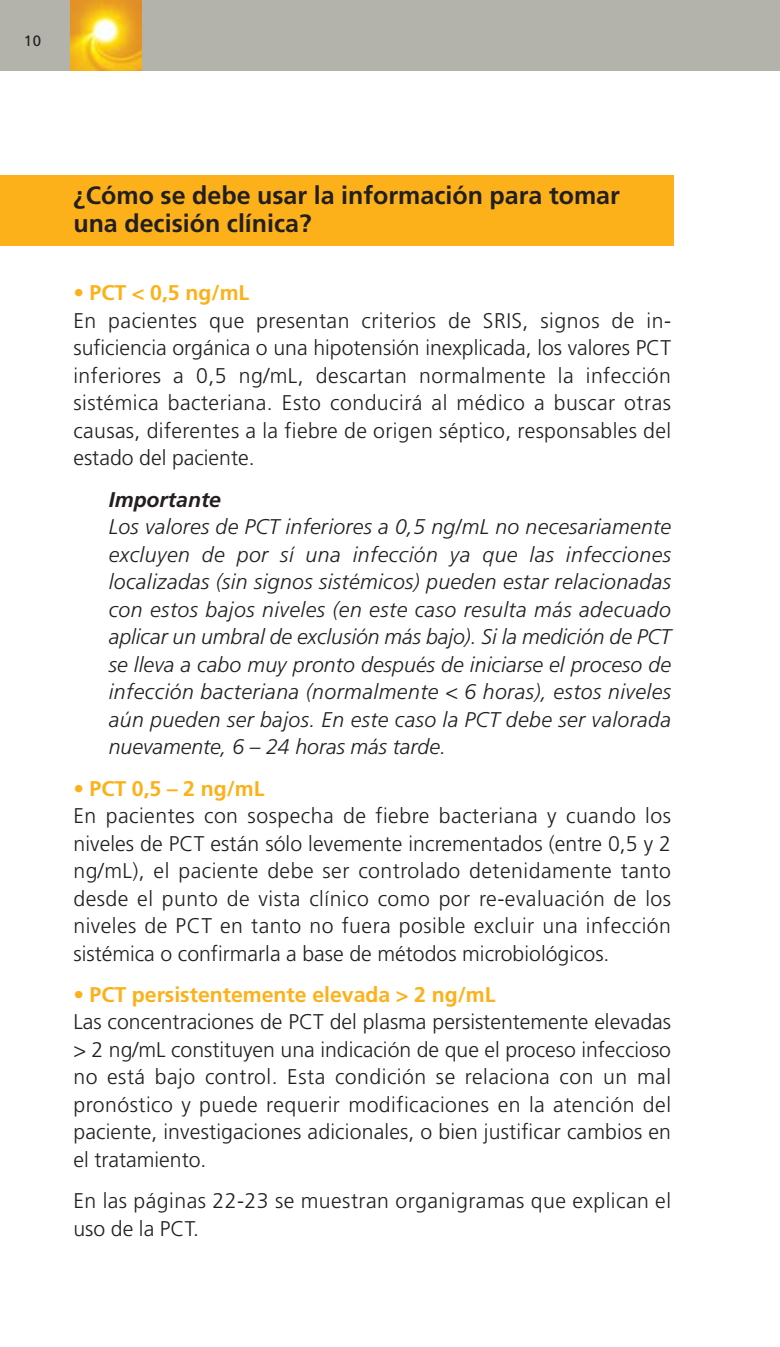
<style>
.page{position:relative;width:780px;height:1347px;background:#fff}
.page>*{position:absolute;margin:0;border:0;box-sizing:border-box;transform-origin:0 0}
.t1{font:700 25px/27.5px "Frutiger";color:#231f20}
.t2{font:300 21.25px/27.5px "Frutiger";letter-spacing:.005em;color:#231f20;text-align:justify}
.t3{font:italic 300 21.25px/27.5px "Frutiger";letter-spacing:.01em;color:#231f20;text-align:justify}
.t4{font:700 21.25px "Frutiger";color:#fcb11a}
.t5{font:italic 700 21.25px "Frutiger";color:#231f20}
.t6{font:15px "Frutiger";color:#231f20}
</style>
<div class="page">
<div style="left:0;top:175px;width:673px;height:71px;background:#fcb11a"></div>
<div style="left:0;top:0;width:780px;height:71px;background:#b3b3ab"></div>
<img style="left:71px;top:0;width:71px;height:71px">
<p class="t6" style="left:24px;top:34px;width:19px">10</p>
<p class="t1" style="left:73px;top:183px;width:548px">¿Cómo se debe usar la información para tomar una decisión clínica?</p>
<p class="t4" style="left:73px;top:284px;width:177px">• PCT &lt; 0,5 ng/mL</p>
<p class="t2" style="left:73px;top:308px;width:599px">En pacientes que presentan criterios de SRIS, signos de in - suficiencia orgánica o una hipotensión inexplicada, los valores PCT inferiores a 0,5 ng/mL, descartan normalmente la infección sistémica bacteriana. Esto conducirá al médico a buscar otras causas, diferentes a la fiebre de origen séptico, responsables del estado del paciente.</p>
<p class="t5" style="left:109px;top:491px;width:114px">Importante</p>
<p class="t3" style="left:109px;top:514px;width:564px">Los valores de PCT inferiores a 0,5 ng/mL no necesariamente excluyen de por sí una infección ya que las infecciones localizadas (sin signos sistémicos) pueden estar relacionadas con estos bajos niveles (en este caso resulta más adecuado aplicar un umbral de exclusión más bajo). Si la medición de PCT se lleva a cabo muy pronto después de iniciarse el proceso de infección bacteriana (normalmente &lt; 6 horas), estos niveles aún pueden ser bajos. En este caso la PCT debe ser valorada nuevamente, 6 – 24 horas más tarde.</p>
<p class="t4" style="left:73px;top:779px;width:192px">• PCT 0,5 – 2 ng/mL</p>
<p class="t2" style="left:73px;top:803px;width:599px">En pacientes con sospecha de fiebre bacteriana y cuando los niveles de PCT están sólo levemente incrementados (entre 0,5 y 2 ng/mL), el paciente debe ser controlado detenidamente tanto desde el punto de vista clínico como por re-evaluación de los niveles de PCT en tanto no fuera posible excluir una infección sistémica o confirmarla a base de métodos microbiológicos.</p>
<p class="t4" style="left:73px;top:986px;width:423px">• PCT persistentemente elevada &gt; 2 ng/mL</p>
<p class="t2" style="left:73px;top:1009px;width:599px">Las concentraciones de PCT del plasma persistentemente elevadas &gt; 2 ng/mL constituyen una indicación de que el proceso infeccioso no está bajo control. Esta condición se relaciona con un mal pronóstico y puede requerir modificaciones en la atención del paciente, investigaciones adicionales, o bien justificar cambios en el tratamiento.</p>
<p class="t2" style="left:73px;top:1188px;width:599px">En las páginas 22-23 se muestran organigramas que explican el uso de la PCT.</p>
</div>
